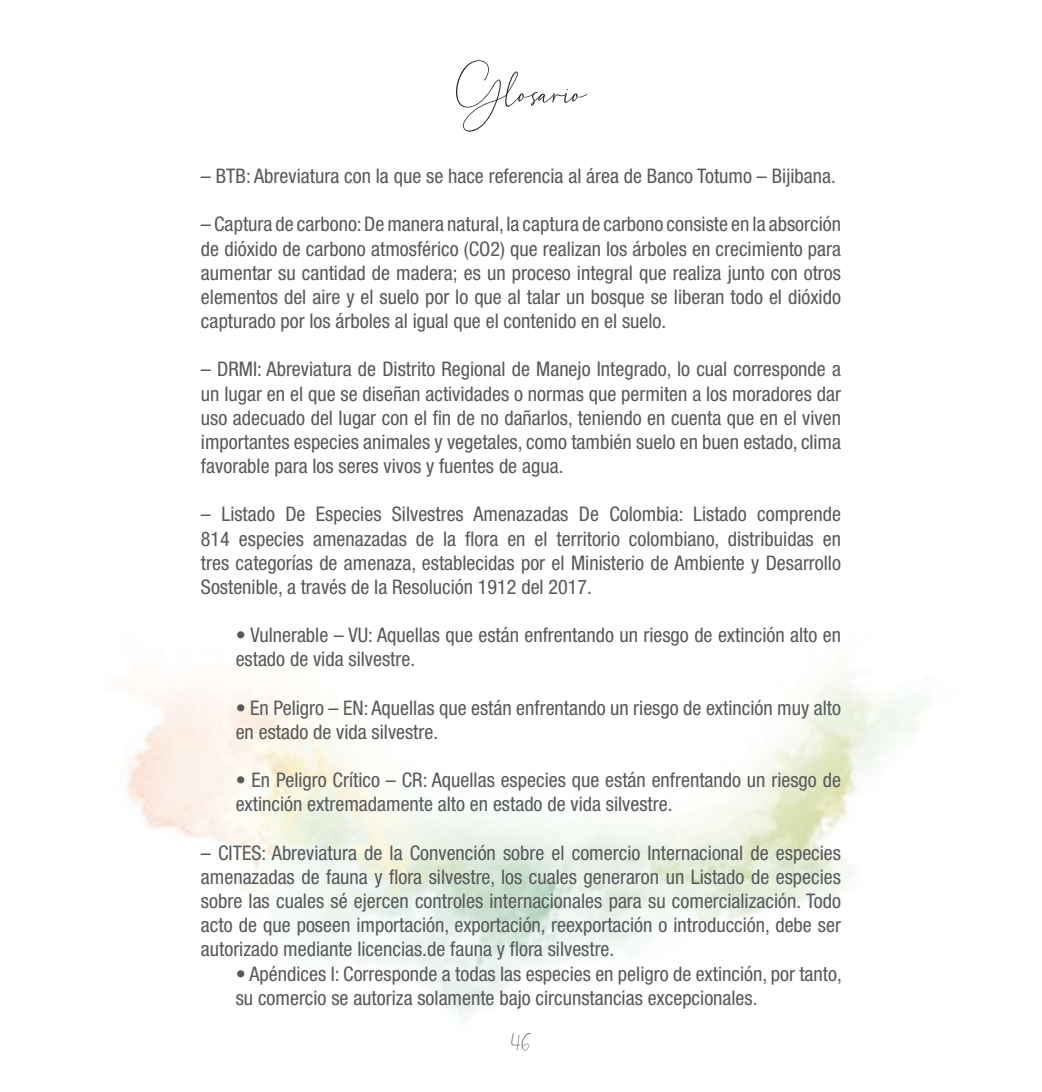
<style>
.page{position:relative;width:1042px;height:1092px;background:#fff}
.page>*{position:absolute;margin:0;border:0;box-sizing:border-box;transform-origin:0 0}
.t1{font:52.5px "Beholder Beholder";color:#231f20}
.t2{font:condensed 20.12px/24.2px "Helvetica Neue LT Std";color:#57585a;text-align:justify}
.t3{font:14px "Beholder Beholder";color:#231f20}
</style>
<div class="page">
<h1 class="t1" style="left:455px;top:53px;width:133px">Glosario</h1>
<p class="t2" style="left:201px;top:164px;width:636px">– BTB: Abreviatura con la que se hace referencia al área de Banco Totumo – Bijibana.</p>
<p class="t2" style="left:201px;top:212px;width:642px">– Captura de carbono: De manera natural, la captura de carbono consiste en la absorción de dióxido de carbono atmosférico (CO2) que realizan los árboles en crecimiento para aumentar su cantidad de madera; es un proceso integral que realiza junto con otros elementos del aire y el suelo por lo que al talar un bosque se liberan todo el dióxido capturado por los árboles al igual que el contenido en el suelo.</p>
<p class="t2" style="left:201px;top:357px;width:642px">– DRMI: Abreviatura de Distrito Regional de Manejo Integrado, lo cual corresponde a un lugar en el que se diseñan actividades o normas que permiten a los moradores dar uso adecuado del lugar con el fin de no dañarlos, teniendo en cuenta que en el viven importantes especies animales y vegetales, como también suelo en buen estado, clima favorable para los seres vivos y fuentes de agua.</p>
<p class="t2" style="left:201px;top:502px;width:641px">– Listado De Especies Silvestres Amenazadas De Colombia: Listado comprende 814 especies amenazadas de la flora en el territorio colombiano, distribuidas en tres categorías de amenaza, establecidas por el Ministerio de Ambiente y Desarrollo Sostenible, a través de la Resolución 1912 del 2017.</p>
<p class="t2" style="left:236px;top:623px;width:607px">• Vulnerable – VU: Aquellas que están enfrentando un riesgo de extinción alto en estado de vida silvestre.</p>
<p class="t2" style="left:236px;top:695px;width:607px">• En Peligro – EN: Aquellas que están enfrentando un riesgo de extinción muy alto en estado de vida silvestre.</p>
<p class="t2" style="left:236px;top:767px;width:607px">• En Peligro Crítico – CR: Aquellas especies que están enfrentando un riesgo de extinción extremadamente alto en estado de vida silvestre.</p>
<p class="t2" style="left:201px;top:840px;width:642px">– CITES: Abreviatura de la Convención sobre el comercio Internacional de especies amenazadas de fauna y flora silvestre, los cuales generaron un Listado de especies sobre las cuales sé ejercen controles internacionales para su comercialización. Todo acto de que poseen importación, exportación, reexportación o introducción, debe ser autorizado mediante licencias.de fauna y flora silvestre.</p>
<p class="t2" style="left:236px;top:961px;width:608px">• Apéndices I: Corresponde a todas las especies en peligro de extinción, por tanto, su comercio se autoriza solamente bajo circunstancias excepcionales.</p>
<p class="t3" style="left:511px;top:1029px;width:22px">46</p>
</div>
